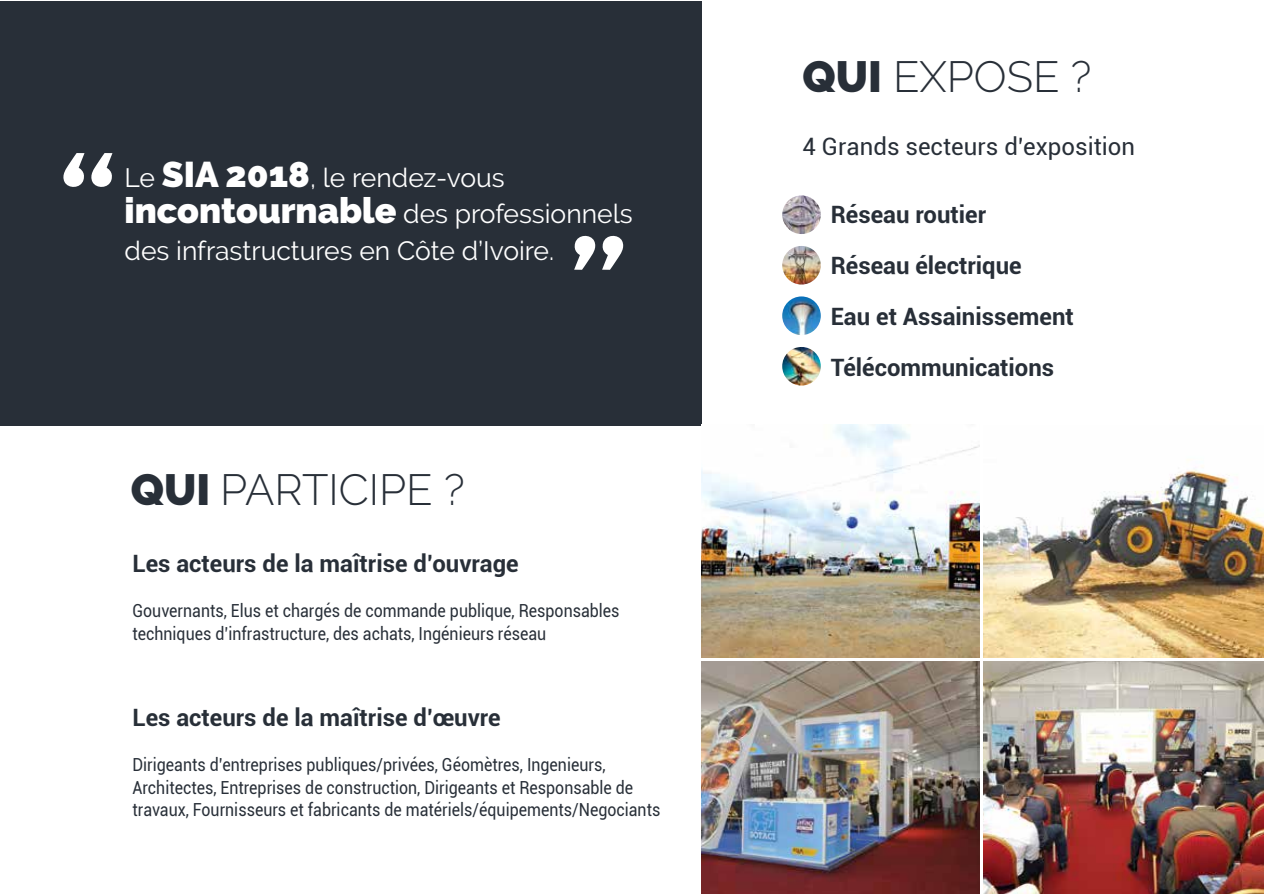
<style>
.page{position:relative;width:1264px;height:894px;background:#fff}
.page>*{position:absolute;margin:0;border:0;box-sizing:border-box;transform-origin:0 0}
.t1{font:300 43.5px "Raleway";color:#282f38}
.t2{font:26.55px/36.5px "Raleway";color:#fff}
.t3{font:24px "Roboto";color:#282f38}
.t4{font:700 23.85px/51px "Roboto";color:#282f38}
.t5{font:18px/22.5px "Roboto";color:#282f38;scale:.89 1}
.s1{font-weight:900;font-size:35.7px}
.s2{font-weight:900}
</style>
<div class="page">
<div style="left:0;top:1px;width:702px;height:424px;background:#282f38"></div>
<svg style="left:63px;top:153px;width:50px;height:34px"></svg>
<svg style="left:574px;top:235px;width:50px;height:35px"></svg>
<img style="left:702px;top:424px;width:278px;height:234px">
<img style="left:983px;top:661px;width:281px;height:232px">
<img style="left:702px;top:661px;width:278px;height:232px">
<img style="left:983px;top:459px;width:281px;height:199px">
<img style="left:782px;top:246px;width:39px;height:38px;border-radius:19px">
<img style="left:782px;top:195px;width:39px;height:39px;border-radius:19px">
<img style="left:782px;top:347px;width:39px;height:38px;border-radius:19px">
<img style="left:782px;top:296px;width:39px;height:39px;border-radius:19px">
<h2 class="t2" style="left:125px;top:159px;width:510px">Le <span class="s1">SIA 2018</span>, le rendez-vous <span class="s1">incontournable</span> des professionnels des infrastructures en Côte d’Ivoire.</h2>
<h1 class="t1" style="left:131px;top:464px;width:335px"><span class="s2">QUI</span> PARTICIPE ?</h1>
<h3 class="t4" style="left:132px;top:537px;width:388px">Les acteurs de la maîtrise d’ouvrage</h3>
<p class="t5" style="left:132px;top:598px;width:549px">Gouvernants, Elus et chargés de commande publique, Responsables techniques d’infrastructure, des achats, Ingénieurs réseau</p>
<h3 class="t4" style="left:132px;top:691px;width:370px">Les acteurs de la maîtrise d’œuvre</h3>
<p class="t5" style="left:132px;top:752px;width:595px">Dirigeants d’entreprises publiques/privées, Géomètres, Ingenieurs,<br>Architectes, Entreprises de construction, Dirigeants et Responsable de travaux, Fournisseurs et fabricants de matériels/équipements/Negociants</p>
<h1 class="t1" style="left:802px;top:51px;width:290px"><span class="s2">QUI</span> EXPOSE ?</h1>
<h3 class="t3" style="left:802px;top:130px;width:334px">4 Grands secteurs d’exposition</h3>
<h3 class="t4" style="left:831px;top:188px;width:245px">Réseau routier<br>Réseau électrique<br>Eau et Assainissement<br>Télécommunications</h3>
</div>
